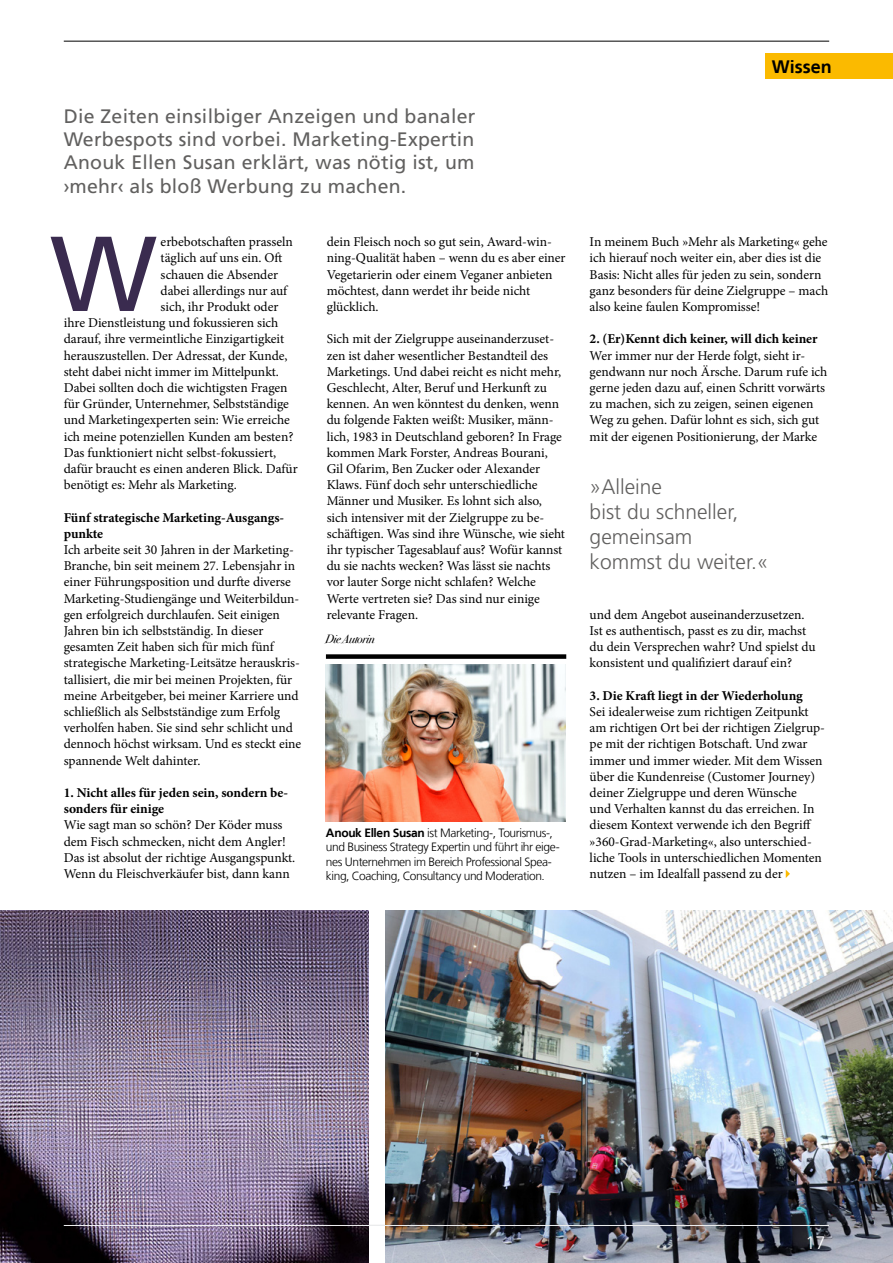
<style>
.page{position:relative;width:893px;height:1263px;background:#fff}
.page>*{position:absolute;margin:0;border:0;box-sizing:border-box;transform-origin:0 0}
.t1{font:106.35px "Frutiger LT Pro";color:#3a2b4f}
.t2{font:300 21px/25.2px "Frutiger LT Pro";color:#61605f}
.t3{font:19.5px/23.4px "Frutiger LT Std";letter-spacing:.015em;color:#61605f;text-align:justify}
.t4{font:700 18px "Frutiger LT";color:#000}
.t5{font:300 18px "Frutiger LT";color:#fff}
.t6{font:13.5px/16.2px "Minion Pro";letter-spacing:-.005em;color:#000}
.t7{font:700 13.5px/16.2px "Minion Pro";letter-spacing:-.005em;color:#000}
.t8{font:300 12px/14.4px "Frutiger LT";letter-spacing:-.035em;color:#000}
.t9{font:italic 12px "Bodoni Svty Two ITCTT";letter-spacing:-.03em;color:#000}
.s1{font-weight:700}
</style>
<div class="page">
<img style="left:385px;top:910px;width:508px;height:353px">
<svg style="left:786px;top:870px;width:4px;height:8px"></svg>
<img style="left:0;top:910px;width:369px;height:353px">
<img style="left:325px;top:664px;width:240px;height:158px">
<div style="left:326px;top:654px;width:240px;height:5px;background:#000"></div>
<hr style="left:64px;top:41px;width:765px;height:1px;background:#000">
<hr style="left:64px;top:1225px;width:765px;height:1px;background:#f0f1f2">
<div style="left:765px;top:53px;width:128px;height:26px;background:#fbba00"></div>
<h3 class="t3" style="left:64px;top:104px;width:413px">Die Zeiten einsilbiger Anzeigen und banaler Werbespots sind vorbei. Marketing-Expertin Anouk Ellen Susan erklärt, was nötig ist, um ›mehr‹ als bloß Werbung zu machen.</h3>
<h1 class="t1" style="left:50px;top:212px;width:108px">W</h1>
<p class="t6" style="left:161px;top:234px;width:134px">erbebotschaften prasseln</p>
<p class="t6" style="left:327px;top:234px;width:240px">dein Fleisch noch so gut sein, Award-win&shy;ning-Qualität haben – wenn du es aber einer Vegetarierin oder einem Veganer anbieten möchtest, dann werdet ihr beide nicht glücklich.</p>
<p class="t6" style="left:327px;top:331px;width:240px">Sich mit der Zielgruppe auseinanderzuset&shy;zen ist daher wesentlicher Bestandteil des Marketings. Und dabei reicht es nicht mehr, Geschlecht, Alter, Beruf und Herkunft zu kennen. An wen könntest du denken, wenn du folgende Fakten weißt: Musiker, männ&shy;lich, 1983 in Deutschland geboren? In Frage kommen Mark Forster, Andreas Bourani, Gil Ofarim, Ben Zucker oder Alexander Klaws. Fünf doch sehr unterschiedliche Männer und Musiker. Es lohnt sich also, sich intensiver mit der Zielgruppe zu be&shy;schäftigen. Was sind ihre Wünsche, wie sieht ihr typischer Tagesablauf aus? Wofür kannst du sie nachts wecken? Was lässt sie nachts vor lauter Sorge nicht schlafen? Welche Werte vertreten sie? Das sind nur einige relevante Fragen.</p>
<p class="t6" style="left:161px;top:250px;width:123px">täglich auf uns ein. Oft</p>
<p class="t6" style="left:161px;top:266px;width:119px">schauen die Absender</p>
<p class="t6" style="left:161px;top:282px;width:128px">dabei allerdings nur auf</p>
<p class="t6" style="left:161px;top:299px;width:119px">sich, ihr Produkt oder</p>
<p class="t6" style="left:64px;top:315px;width:216px">ihre Dienstleistung und fokussieren sich</p>
<p class="t6" style="left:64px;top:331px;width:222px">darauf, ihre vermeintliche Einzigartigkeit</p>
<p class="t6" style="left:64px;top:347px;width:225px">herauszustellen. Der Adressat, der Kunde,</p>
<p class="t6" style="left:64px;top:363px;width:217px">steht dabei nicht immer im Mittelpunkt.</p>
<p class="t6" style="left:64px;top:380px;width:225px">Dabei sollten doch die wichtigsten Fragen</p>
<p class="t6" style="left:64px;top:396px;width:227px">für Gründer, Unternehmer, Selbstständige</p>
<p class="t6" style="left:64px;top:412px;width:228px">und Marketingexperten sein: Wie erreiche</p>
<p class="t6" style="left:64px;top:428px;width:231px">ich meine potenziellen Kunden am besten?</p>
<p class="t6" style="left:64px;top:444px;width:214px">Das funktioniert nicht selbst-fokussiert,</p>
<p class="t6" style="left:64px;top:461px;width:235px">dafür braucht es einen anderen Blick. Dafür</p>
<p class="t6" style="left:64px;top:477px;width:175px">benötigt es: Mehr als Marketing.</p>
<p class="t7" style="left:64px;top:509px;width:222px">Fünf strategische Marketing-Ausgangs&shy;punkte</p>
<p class="t6" style="left:64px;top:542px;width:239px">Ich arbeite seit 30 Jahren in der Marketing-Branche, bin seit meinem 27. Lebensjahr in einer Führungsposition und durfte diverse Marketing-Studiengänge und Weiterbildun&shy;gen erfolgreich durchlaufen. Seit einigen Jahren bin ich selbstständig. In dieser gesamten Zeit haben sich für mich fünf strategische Marketing-Leitsätze herauskris&shy;tallisiert, die mir bei meinen Projekten, für meine Arbeitgeber, bei meiner Karriere und schließlich als Selbstständige zum Erfolg verholfen haben. Sie sind sehr schlicht und dennoch höchst wirksam. Und es steckt eine spannende Welt dahinter.</p>
<p class="t7" style="left:64px;top:784px;width:226px">1. Nicht alles für jeden sein, sondern be&shy;sonders für einige</p>
<p class="t6" style="left:64px;top:817px;width:233px">Wie sagt man so schön? Der Köder muss dem Fisch schmecken, nicht dem Angler!<br>Das ist absolut der richtige Ausgangspunkt.<br>Wenn du Fleischverkäufer bist, dann kann</p>
<p class="t9" style="left:325px;top:629px;width:51px">Die Autorin</p>
<p class="t8" style="left:326px;top:826px;width:235px"><span class="s1">Anouk Ellen Susan</span> ist Marketing-, Tourismus-, und Business Strategy Expertin und führt ihr eige&shy;nes Unternehmen im Bereich Professional Spea&shy;king, Coaching, Consultancy und Moderation.</p>
<h3 class="t4" style="left:772px;top:56px;width:61px">Wissen</h3>
<p class="t6" style="left:590px;top:234px;width:240px">In meinem Buch »Mehr als Marketing« gehe ich hierauf noch weiter ein, aber dies ist die Basis: Nicht alles für jeden zu sein, sondern ganz besonders für deine Zielgruppe – mach also keine faulen Kompromisse!</p>
<p class="t7" style="left:590px;top:331px;width:229px">2. (Er)Kennt dich keiner, will dich keiner</p>
<p class="t6" style="left:590px;top:347px;width:239px">Wer immer nur der Herde folgt, sieht ir&shy;gendwann nur noch Ärsche. Darum rufe ich gerne jeden dazu auf, einen Schritt vorwärts zu machen, sich zu zeigen, seinen eigenen Weg zu gehen. Dafür lohnt es sich, sich gut mit der eigenen Positionierung, der Marke</p>
<h2 class="t2" style="left:590px;top:474px;width:180px">»Alleine<br>bist du schneller, gemeinsam kommst du weiter.«</h2>
<p class="t6" style="left:590px;top:606px;width:228px">und dem Angebot auseinanderzusetzen.<br>Ist es authentisch, passt es zu dir, machst du dein Versprechen wahr? Und spielst du konsistent und qualifiziert darauf ein?</p>
<p class="t7" style="left:590px;top:687px;width:215px">3. Die Kraft liegt in der Wiederholung</p>
<p class="t6" style="left:590px;top:704px;width:237px">Sei idealerweise zum richtigen Zeitpunkt am richtigen Ort bei der richtigen Zielgrup&shy;pe mit der richtigen Botschaft. Und zwar immer und immer wieder. Mit dem Wissen über die Kundenreise (Customer Journey) deiner Zielgruppe und deren Wünsche<br>und Verhalten kannst du das erreichen. In diesem Kontext verwende ich den Begriff »360-Grad-Marketing«, also unterschied&shy;liche Tools in unterschiedlichen Momenten nutzen – im Idealfall passend zu der</p>
<h3 class="t5" style="left:805px;top:1233px;width:22px">17</h3>
</div>
